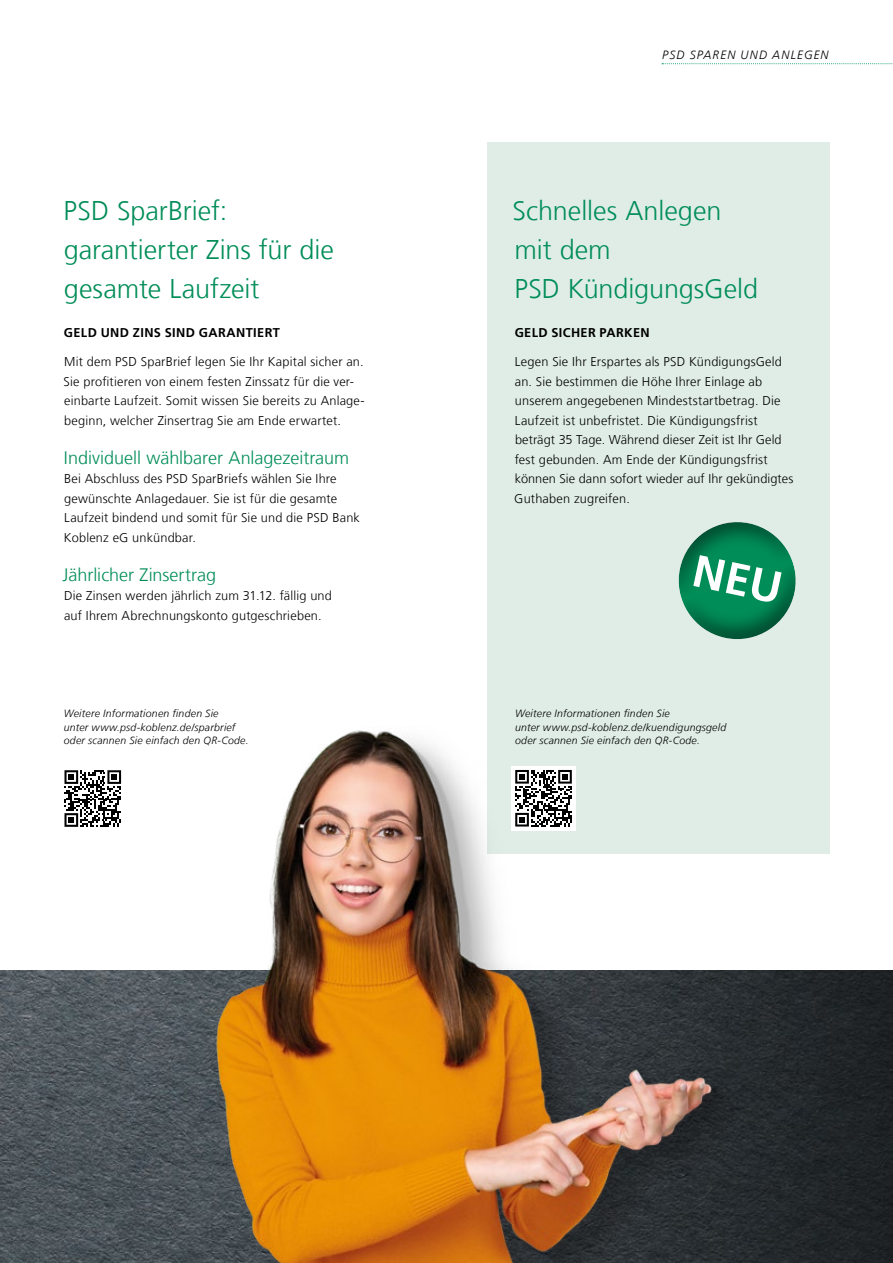
<style>
.page{position:relative;width:893px;height:1263px;background:#fff}
.page>*{position:absolute;margin:0;border:0;box-sizing:border-box;transform-origin:0 0}
.t1{font:300 27px/39px "Frutiger LT Com";letter-spacing:-.005em;color:#008d58}
.t2{font:300 18px "Frutiger LT Com";color:#008d58}
.t3{font:300 12.75px/19.5px "Frutiger LT Com";letter-spacing:.015em;color:#000}
.t4{font:700 12.75px "Frutiger LT Com";letter-spacing:.03em;color:#000}
.t5{font:italic 300 12px "Frutiger LT Com";letter-spacing:.095em;color:#000}
.t6{font:italic 300 10.5px/13.5px "Frutiger LT Com";letter-spacing:.02em;color:#000}
</style>
<div class="page">
<div style="left:487px;top:142px;width:342px;height:712px;background:#dfede6"></div>
<img style="left:0;top:971px;width:893px;height:292px">
<img style="left:207px;top:730px;width:558px;height:533px">
<svg style="left:662px;top:63px;width:231px;height:1px"></svg>
<svg style="left:64px;top:770px;width:57px;height:57px"></svg>
<div style="left:511px;top:766px;width:65px;height:64px;background:#fff"></div>
<svg style="left:515px;top:770px;width:57px;height:56px"></svg>
<svg style="left:678px;top:522px;width:118px;height:117px"></svg>
<h1 class="t1" style="left:64px;top:191px;width:272px">PSD SparBrief: garantierter Zins für die gesamte Laufzeit</h1>
<p class="t4" style="left:64px;top:325px;width:218px">GELD UND ZINS SIND GARANTIERT</p>
<p class="t3" style="left:64px;top:352px;width:303px">Mit dem PSD SparBrief legen Sie Ihr Kapital sicher an.<br>Sie profitieren von einem festen Zinssatz für die ver&shy;einbarte Laufzeit. Somit wissen Sie bereits zu Anlage&shy;beginn, welcher Zinsertrag Sie am Ende erwartet.</p>
<h2 class="t2" style="left:64px;top:447px;width:287px">Individuell wählbarer Anlagezeitraum</h2>
<p class="t3" style="left:64px;top:469px;width:297px">Bei Abschluss des PSD SparBriefs wählen Sie Ihre gewünschte Anlagedauer. Sie ist für die gesamte Laufzeit bindend und somit für Sie und die PSD Bank Koblenz eG unkündbar.</p>
<h2 class="t2" style="left:63px;top:564px;width:155px">Jährlicher Zinsertrag</h2>
<p class="t3" style="left:64px;top:586px;width:269px">Die Zinsen werden jährlich zum 31.12. fällig und auf Ihrem Abrechnungskonto gutgeschrieben.</p>
<p class="t5" style="left:662px;top:48px;width:168px">PSD SPAREN UND ANLEGEN</p>
<h1 class="t1" style="left:513px;top:191px;width:247px">Schnelles Anlegen mit dem<br>PSD KündigungsGeld</h1>
<p class="t4" style="left:515px;top:325px;width:137px">GELD SICHER PARKEN</p>
<p class="t3" style="left:514px;top:352px;width:280px">Legen Sie Ihr Erspartes als PSD KündigungsGeld an. Sie bestimmen die Höhe Ihrer Einlage ab unserem angegebenen Mindeststartbetrag. Die Laufzeit ist unbefristet. Die Kündigungsfrist beträgt 35 Tage. Während dieser Zeit ist Ihr Geld fest gebunden. Am Ende der Kündigungsfrist können Sie dann sofort wieder auf Ihr gekündigtes Guthaben zugreifen.</p>
<p class="t6" style="left:64px;top:707px;width:186px">Weitere Informationen finden Sie<br>unter www.psd-koblenz.de/sparbrief oder scannen Sie einfach den QR-Code.</p>
<p class="t6" style="left:515px;top:707px;width:213px">Weitere Informationen finden Sie<br>unter www.psd-koblenz.de/kuendigungsgeld oder scannen Sie einfach den QR-Code.</p>
</div>
